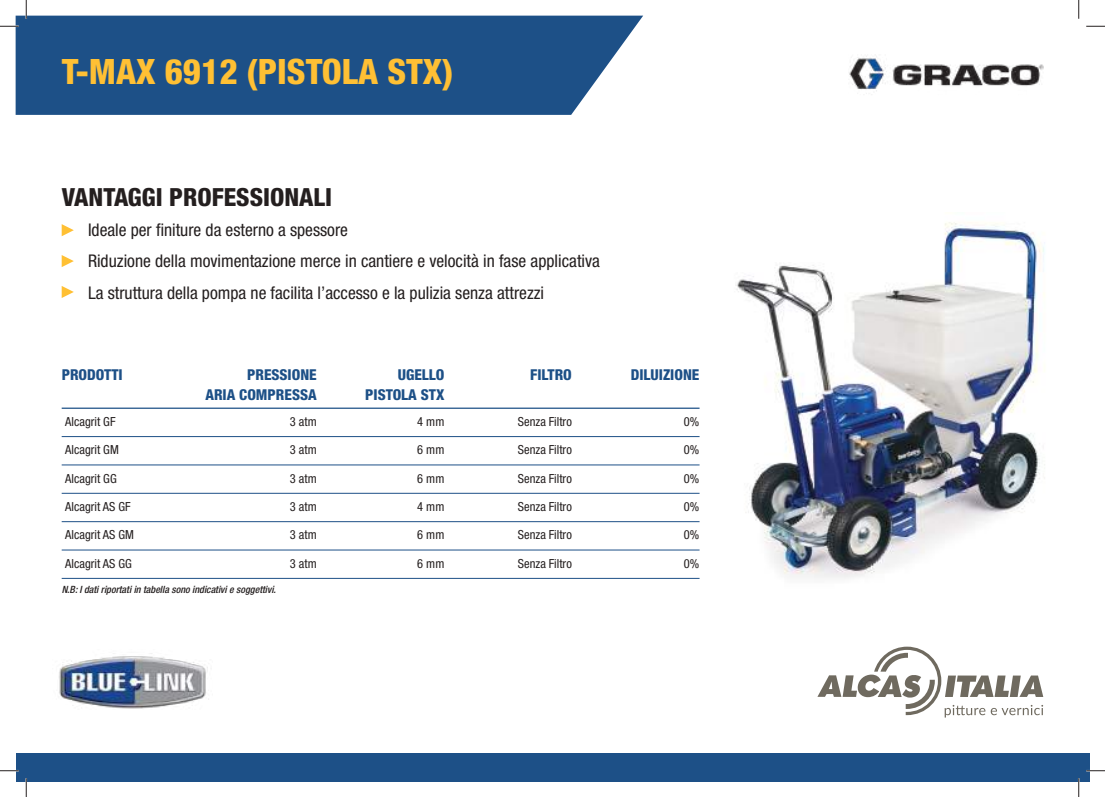
<style>
.page{position:relative;width:1105px;height:797px;background:#fff}
.page>*{position:absolute;margin:0;border:0;box-sizing:border-box;transform-origin:0 0}
.t1{font:800 condensed 35px "Helvetica Neue";color:#ffc034}
.t2{font:800 condensed 25px "Helvetica Neue";color:#241f1f}
.t3{font:condensed 17.5px/31.2px "Helvetica Neue";color:#241f1f}
.t4{font:800 condensed 15px/20px "Helvetica Neue";color:#1d5087;text-align:right}
.t5{font:condensed 12.5px "Helvetica Neue";color:#241f1f}
.t6{font:italic 500 condensed 10px "Helvetica Neue";color:#241f1f}
</style>
<div class="page">
<img style="left:735px;top:222px;width:310px;height:357px">
<div style="left:16px;top:16px;width:627px;height:99px;background:#1d5087"></div>
<div style="left:16px;top:753px;width:1073px;height:28px;background:#1d5087"></div>
<img style="left:849px;top:56px;width:194px;height:35px">
<img style="left:59px;top:653px;width:150px;height:56px">
<svg style="left:817px;top:646px;width:226px;height:71px"></svg>
<hr style="left:62px;top:407px;width:637px;height:2px;background:#1d5087">
<hr style="left:62px;top:436px;width:637px;height:1px;background:#1d5087">
<hr style="left:62px;top:464px;width:637px;height:1px;background:#1d5087">
<hr style="left:62px;top:493px;width:637px;height:1px;background:#1d5087">
<hr style="left:62px;top:521px;width:637px;height:1px;background:#1d5087">
<hr style="left:62px;top:550px;width:637px;height:1px;background:#1d5087">
<hr style="left:62px;top:578px;width:637px;height:1px;background:#1d5087">
<svg style="left:62px;top:224px;width:12px;height:12px"></svg>
<svg style="left:62px;top:255px;width:12px;height:12px"></svg>
<svg style="left:62px;top:286px;width:12px;height:12px"></svg>
<svg style="left:0;top:25px;width:19px;height:2px"></svg>
<svg style="left:1086px;top:25px;width:19px;height:2px"></svg>
<svg style="left:0;top:770px;width:19px;height:1px"></svg>
<svg style="left:1086px;top:770px;width:19px;height:1px"></svg>
<svg style="left:25px;top:0;width:2px;height:19px"></svg>
<svg style="left:25px;top:778px;width:2px;height:19px"></svg>
<svg style="left:1078px;top:0;width:1px;height:19px"></svg>
<svg style="left:1078px;top:778px;width:1px;height:19px"></svg>
<h1 class="t1" style="left:62px;top:50px;width:393px">T-MAX 6912 (PISTOLA STX)</h1>
<h2 class="t2" style="left:62px;top:182px;width:272px">VANTAGGI PROFESSIONALI</h2>
<h3 class="t3" style="left:88px;top:214px;width:514px">Ideale per finiture da esterno a spessore<br>Riduzione della movimentazione merce in cantiere e velocità in fase applicativa<br>La struttura della pompa ne facilita l’accesso e la pulizia senza attrezzi</h3>
<p class="t4" style="left:62px;top:364px;width:63px">PRODOTTI</p>
<p class="t5" style="left:65px;top:414px;width:52px">Alcagrit GF</p>
<p class="t5" style="left:65px;top:442px;width:55px">Alcagrit GM</p>
<p class="t5" style="left:65px;top:471px;width:53px">Alcagrit GG</p>
<p class="t5" style="left:65px;top:499px;width:67px">Alcagrit AS GF</p>
<p class="t5" style="left:65px;top:527px;width:70px">Alcagrit AS GM</p>
<p class="t5" style="left:65px;top:556px;width:68px">Alcagrit AS GG</p>
<p class="t4" style="left:205px;top:364px;width:113px">PRESSIONE<br>ARIA COMPRESSA</p>
<p class="t4" style="left:365px;top:364px;width:81px">UGELLO<br>PISTOLA STX</p>
<p class="t4" style="left:530px;top:364px;width:43px">FILTRO</p>
<p class="t4" style="left:631px;top:364px;width:70px">DILUIZIONE</p>
<p class="t5" style="left:290px;top:414px;width:28px">3 atm</p>
<p class="t5" style="left:290px;top:442px;width:28px">3 atm</p>
<p class="t5" style="left:290px;top:471px;width:28px">3 atm</p>
<p class="t5" style="left:290px;top:499px;width:28px">3 atm</p>
<p class="t5" style="left:290px;top:527px;width:28px">3 atm</p>
<p class="t5" style="left:290px;top:556px;width:28px">3 atm</p>
<p class="t5" style="left:417px;top:414px;width:29px">4 mm</p>
<p class="t5" style="left:417px;top:442px;width:29px">6 mm</p>
<p class="t5" style="left:417px;top:471px;width:29px">6 mm</p>
<p class="t5" style="left:417px;top:499px;width:29px">4 mm</p>
<p class="t5" style="left:417px;top:527px;width:29px">6 mm</p>
<p class="t5" style="left:417px;top:556px;width:29px">6 mm</p>
<p class="t5" style="left:518px;top:414px;width:55px">Senza Filtro</p>
<p class="t5" style="left:518px;top:442px;width:55px">Senza Filtro</p>
<p class="t5" style="left:518px;top:471px;width:55px">Senza Filtro</p>
<p class="t5" style="left:518px;top:499px;width:55px">Senza Filtro</p>
<p class="t5" style="left:518px;top:527px;width:55px">Senza Filtro</p>
<p class="t5" style="left:518px;top:556px;width:55px">Senza Filtro</p>
<p class="t5" style="left:684px;top:414px;width:17px">0%</p>
<p class="t5" style="left:684px;top:442px;width:17px">0%</p>
<p class="t5" style="left:684px;top:471px;width:17px">0%</p>
<p class="t5" style="left:684px;top:499px;width:17px">0%</p>
<p class="t5" style="left:684px;top:527px;width:17px">0%</p>
<p class="t5" style="left:684px;top:556px;width:17px">0%</p>
<p class="t6" style="left:62px;top:584px;width:216px">N.B: I dati riportati in tabella sono indicativi e soggettivi.</p>
</div>
